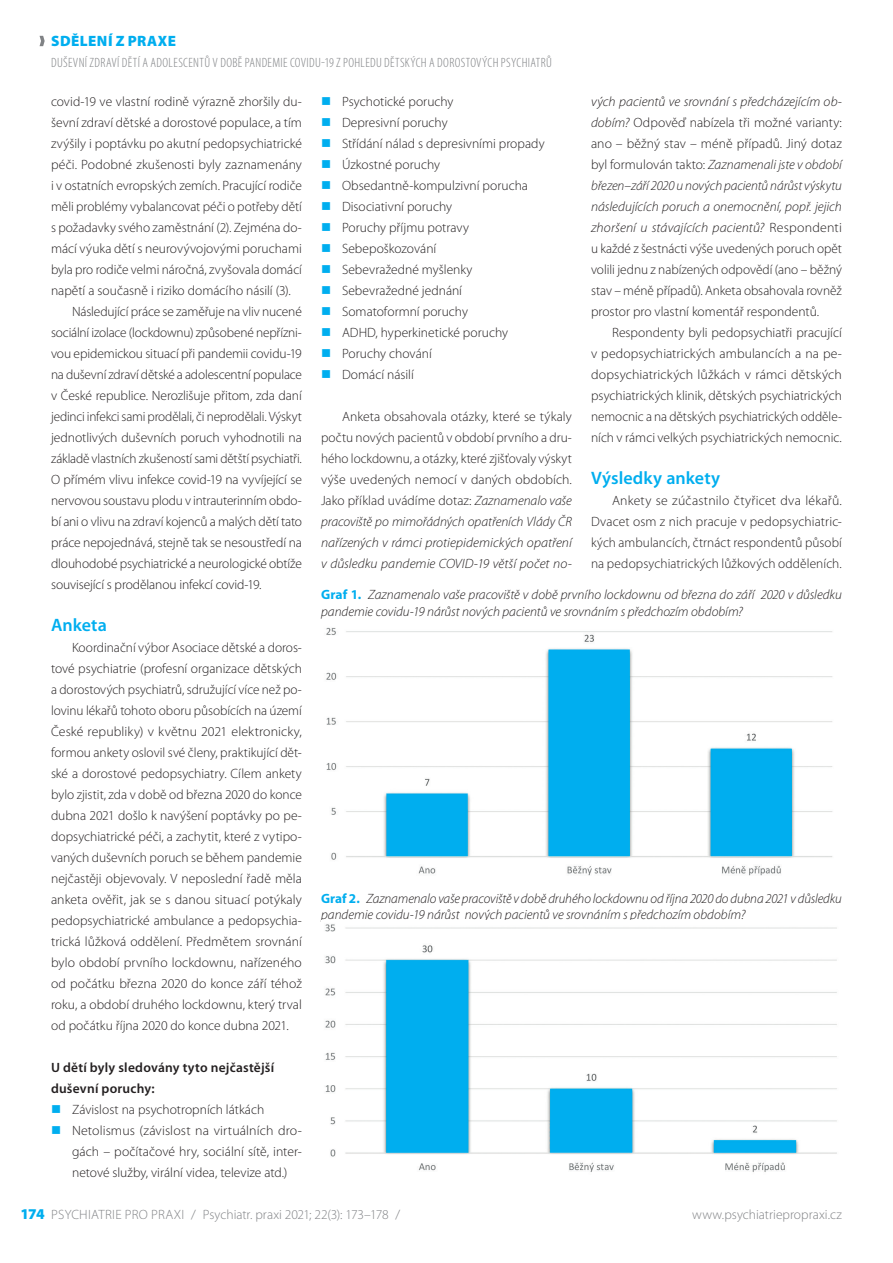
<style>
.page{position:relative;width:893px;height:1263px;background:#fff}
.page>*{position:absolute;margin:0;border:0;box-sizing:border-box;transform-origin:0 0}
.sazba_nadpis{font:600 18px "Myriad Pro";letter-spacing:.005em;color:#00aeef}
.t1{font:900 15px "Myriad Pro";letter-spacing:.03em;color:#00aeef}
.sazba_text{font:300 13.5px/21px "Myriad Pro";color:#231f20;text-align:justify}
.sazba_text_1_nad{font:300 13.5px/21px "Myriad Pro";color:#231f20;text-align:justify}
.tab_obr_nadpis{font:italic 300 13.5px/16.5px "Myriad Pro";letter-spacing:-.005em;color:#231f20}
.t2{font:300 condensed 13.5px "Myriad Pro";letter-spacing:.025em;color:#808285}
.t3{font:300 13.5px "Myriad Pro";letter-spacing:.005em;color:#808285}
.sazba_nadpisek_2{font:600 13.5px/21px "Myriad Pro";letter-spacing:.015em;color:#231f20}
.s1{font-style:italic}
.s2{font-weight:700;font-style:normal;color:#00aeef}
.s3{font-weight:900;font-size:15px;color:#00aeef}
</style>
<div class="page">
<svg style="left:40px;top:36px;width:5px;height:10px"></svg>
<img style="left:326px;top:627px;width:507px;height:249px">
<img style="left:325px;top:924px;width:512px;height:248px">
<p class="t1" style="left:51px;top:31px;width:126px">SDĚLENÍ Z PRAXE</p>
<p class="t2" style="left:51px;top:55px;width:502px">DUŠEVNÍ ZDRAVÍ DĚTÍ A ADOLESCENTŮ V DOBĚ PANDEMIE COVIDU-19 Z POHLEDU DĚTSKÝCH A DOROSTOVÝCH PSYCHIATRŮ</p>
<p class="sazba_text" style="left:51px;top:91px;width:252px">covid-19 ve vlastní rodině výrazně zhoršily du&shy;ševní zdraví dětské a dorostové populace, a tím zvýšily i poptávku po akutní pedopsychiatrické péči. Podobné zkušenosti byly zaznamenány i v ostatních evropských zemích. Pracující rodiče měli problémy vybalancovat péči o potřeby dětí s požadavky svého zaměstnání (2). Zejména do&shy;mácí výuka dětí s neurovývojovými poruchami byla pro rodiče velmi náročná, zvyšovala domácí napětí a současně i riziko domácího násilí (3).</p>
<p class="sazba_text" style="left:51px;top:301px;width:252px;text-indent:21px">Následující práce se zaměřuje na vliv nucené sociální izolace (lockdownu) způsobené nepřízni&shy;vou epidemickou situací při pandemii covidu-19 na duševní zdraví dětské a adolescentní populace v České republice. Nerozlišuje přitom, zda daní jedinci infekci sami prodělali, či neprodělali. Výskyt jednotlivých duševních poruch vyhodnotili na základě vlastních zkušeností sami dětští psychiatři.<br>O přímém vlivu infekce covid-19 na vyvíjející se nervovou soustavu plodu v intrauterinním obdo&shy;bí ani o vlivu na zdraví kojenců a malých dětí tato práce nepojednává, stejně tak se nesoustředí na dlouhodobé psychiatrické a neurologické obtíže související s prodělanou infekcí covid-19.</p>
<p class="sazba_nadpis" style="left:51px;top:614px;width:57px">Anketa</p>
<p class="sazba_text" style="left:51px;top:637px;width:252px;text-indent:21px">Koordinační výbor Asociace dětské a doros&shy;tové psychiatrie (profesní organizace dětských a dorostových psychiatrů, sdružující více než po&shy;lovinu lékařů tohoto oboru působících na území České republiky) v květnu 2021 elektronicky, formou ankety oslovil své členy, praktikující dět&shy;ské a dorostové pedopsychiatry. Cílem ankety bylo zjistit, zda v době od března 2020 do konce dubna 2021 došlo k navýšení poptávky po pe&shy;dopsychiatrické péči, a zachytit, které z vytipo&shy;vaných duševních poruch se během pandemie nejčastěji objevovaly. V neposlední řadě měla anketa ověřit, jak se s danou situací potýkaly pedopsychiatrické ambulance a pedopsychia&shy;trická lůžková oddělení. Předmětem srovnání bylo období prvního lockdownu, nařízeného od počátku března 2020 do konce září téhož roku, a období druhého lockdownu, který trval od počátku října 2020 do konce dubna 2021.</p>
<p class="sazba_nadpisek_2" style="left:51px;top:1057px;width:225px">U dětí byly sledovány tyto nejčastější duševní poruchy:</p>
<p class="sazba_text" style="left:72px;top:1099px;width:194px">Závislost na psychotropních látkách</p>
<p class="sazba_text" style="left:72px;top:1120px;width:231px">Netolismus (závislost na virtuálních dro&shy;gách – počítačové hry, sociální sítě, inter&shy;netové služby, virální videa, televize atd.)</p>
<p class="sazba_text_1_nad" style="left:591px;top:91px;width:252px"><span class="s1">vých pacientů ve srovnání s předcházejícím ob&shy;dobím?</span> Odpověď nabízela tři možné varianty: ano – běžný stav – méně případů. Jiný dotaz byl formulován takto: <span class="s1">Zaznamenali jste v období březen–září 2020 u nových pacientů nárůst výskytu následujících poruch a onemocnění, popř. jejich zhoršení u stávajících pacientů?</span> Respondenti u každé z šestnácti výše uvedených poruch opět volili jednu z nabízených odpovědí (ano – běžný stav – méně případů). Anketa obsahovala rovněž prostor pro vlastní komentář respondentů.</p>
<p class="sazba_text" style="left:591px;top:322px;width:252px;text-indent:21px">Respondenty byli pedopsychiatři pracující v pedopsychiatrických ambulancích a na pe&shy;dopsychiatrických lůžkách v rámci dětských psychiatrických klinik, dětských psychiatrických nemocnic a na dětských psychiatrických odděle&shy;ních v rámci velkých psychiatrických nemocnic.</p>
<p class="sazba_nadpis" style="left:591px;top:467px;width:131px">Výsledky ankety</p>
<p class="sazba_text" style="left:591px;top:490px;width:252px;text-indent:21px">Ankety se zúčastnilo čtyřicet dva lékařů.<br>Dvacet osm z nich pracuje v pedopsychiatric&shy;kých ambulancích, čtrnáct respondentů působí na pedopsychiatrických lůžkových odděleních.</p>
<p class="tab_obr_nadpis" style="left:321px;top:586px;width:522px"><span class="s2">Graf 1.</span> Zaznamenalo vaše pracoviště v době prvního lockdownu od března do září 2020 v důsledku pandemie covidu-19 nárůst nových pacientů ve srovnáním s předchozím obdobím?</p>
<p class="sazba_text" style="left:342px;top:91px;width:113px">Psychotické poruchy</p>
<p class="sazba_text" style="left:342px;top:112px;width:107px">Depresivní poruchy</p>
<p class="sazba_text" style="left:342px;top:133px;width:204px">Střídání nálad s depresivními propady</p>
<p class="sazba_text" style="left:342px;top:154px;width:100px">Úzkostné poruchy</p>
<p class="sazba_text" style="left:342px;top:175px;width:188px">Obsedantně-‑kompulzivní porucha</p>
<p class="sazba_text" style="left:342px;top:196px;width:112px">Disociativní poruchy</p>
<p class="sazba_text" style="left:342px;top:217px;width:129px">Poruchy příjmu potravy</p>
<p class="sazba_text" style="left:342px;top:238px;width:96px">Sebepoškozování</p>
<p class="sazba_text" style="left:342px;top:259px;width:132px">Sebevražedné myšlenky</p>
<p class="sazba_text" style="left:342px;top:280px;width:122px">Sebevražedné jednání</p>
<p class="sazba_text" style="left:342px;top:301px;width:127px">Somatoformní poruchy</p>
<p class="sazba_text" style="left:342px;top:322px;width:168px">ADHD, hyperkinetické poruchy</p>
<p class="sazba_text" style="left:342px;top:343px;width:91px">Poruchy chování</p>
<p class="sazba_text" style="left:342px;top:364px;width:73px">Domácí násilí</p>
<p class="sazba_text_1_nad" style="left:321px;top:406px;width:252px;text-indent:21px">Anketa obsahovala otázky, které se týkaly počtu nových pacientů v období prvního a dru&shy;hého lockdownu, a otázky, které zjišťovaly výskyt výše uvedených nemocí v daných obdobích.<br>Jako příklad uvádíme dotaz: <span class="s1">Zaznamenalo vaše pracoviště po mimořádných opatřeních Vlády ČR nařízených v rámci protiepidemických opatření v důsledku pandemie COVID-19 větší počet no-</span></p>
<p class="tab_obr_nadpis" style="left:321px;top:890px;width:522px"><span class="s2">Graf 2.</span> Zaznamenalo vaše pracoviště v době druhého lockdownu od října 2020 do dubna 2021 v důsledku pandemie covidu-19 nárůst nových pacientů ve srovnáním s předchozím obdobím?</p>
<p class="t3" style="left:20px;top:1206px;width:381px"><span class="s3">174</span> PSYCHIATRIE PRO PRAXI / Psychiatr. praxi 2021; 22(3): 173–178 /</p>
<p class="t3" style="left:692px;top:1206px;width:151px">www.psychiatriepropraxi.cz</p>
</div>
